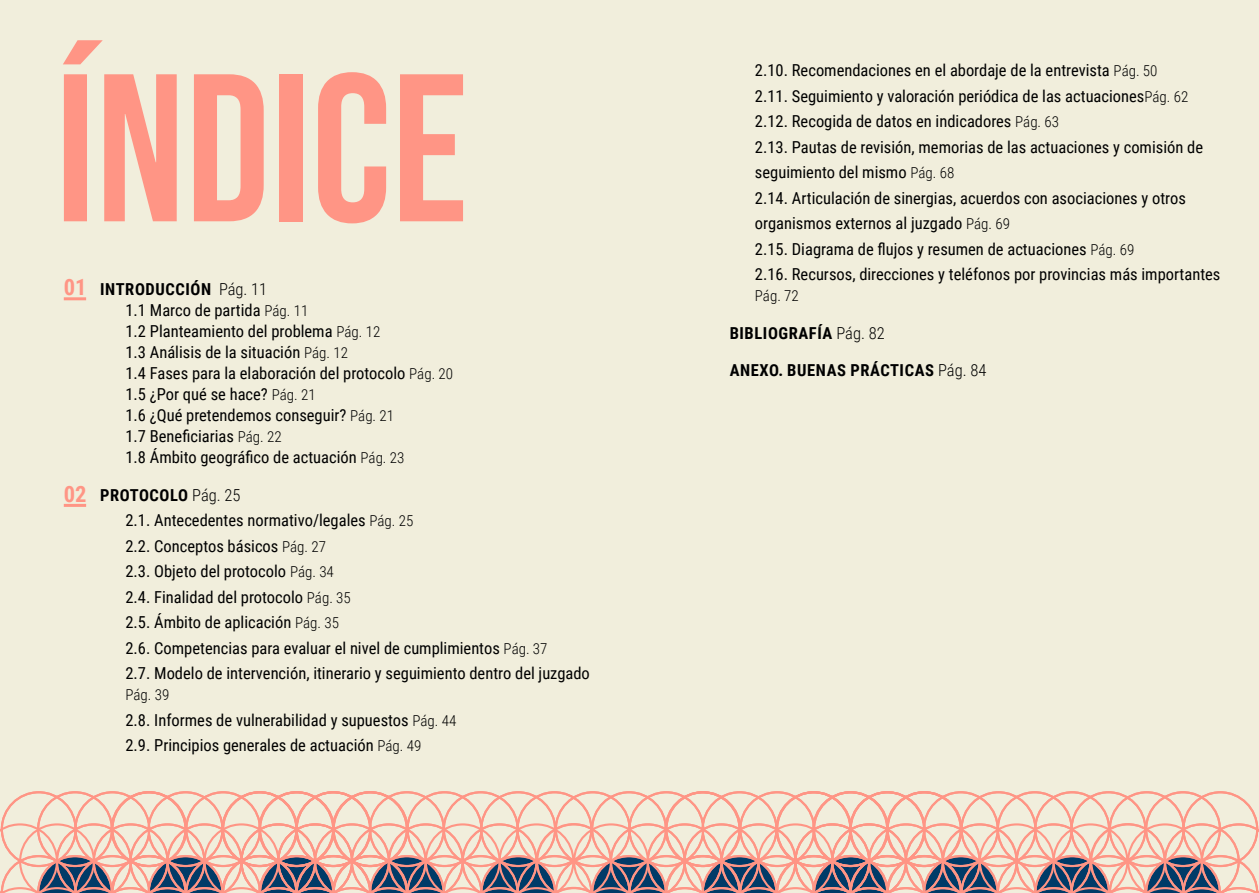
<style>
.page{position:relative;width:1259px;height:893px;background:#fff}
.page>*{position:absolute;margin:0;border:0;box-sizing:border-box;transform-origin:0 0}
.t1{font:210px "Bebas Neue";color:#ff9585}
.t2{font:700 22.5px "Roboto Condensed";color:#ff9585}
.t3{font:16.5px/25.5px "Roboto Condensed";color:#000}
.t4{font:700 16.5px "Roboto Condensed";letter-spacing:.035em;color:#000}
.t5{font:300 15px "Roboto Condensed";color:#000}
.s1{font-weight:700}
.s2{font-weight:300}
.s3{font-weight:300;font-size:15px}
</style>
<div class="page">
<div style="left:608px;top:0;width:651px;height:893px;background:#f1eedc"></div>
<div style="left:0;top:0;width:642px;height:893px;background:#f1eedc"></div>
<hr style="left:64px;top:297px;width:22px;height:3px;background:#ff9585">
<hr style="left:64px;top:504px;width:22px;height:3px;background:#ff9585">
<svg style="left:0;top:823px;width:1259px;height:70px"></svg>
<div style="left:1108px;top:791px;width:76px;height:76px;border:2px solid #ff9585;border-radius:50%"></div>
<div style="left:1145px;top:791px;width:76px;height:76px;border:2px solid #ff9585;border-radius:50%"></div>
<div style="left:1182px;top:791px;width:76px;height:76px;border:2px solid #ff9585;border-radius:50%"></div>
<h1 class="t1" style="left:55px;top:30px;width:414px">ÍNDICE</h1>
<h2 class="t2" style="left:64px;top:271px;width:24px">01</h2>
<h2 class="t2" style="left:64px;top:478px;width:24px">02</h2>
<p class="t3" style="left:125px;top:278px;width:329px;line-height:21px;text-indent:-25px"><span class="s1">INTRODUCCIÓN</span> <span class="s2">Pág. 11<br></span>1.1 Marco de partida <span class="s3">Pág. 11<br></span>1.2 Planteamiento del problema <span class="s3">Pág. 12<br></span>1.3 Análisis de la situación <span class="s3">Pág. 12<br></span>1.4 Fases para la elaboración del protocolo <span class="s3">Pág. 20<br></span>1.5 ¿Por qué se hace? <span class="s3">Pág. 21<br></span>1.6 ¿Qué pretendemos conseguir? <span class="s3">Pág. 21<br></span>1.7 Beneficiarias <span class="s3">Pág. 22<br></span>1.8 Ámbito geográfico de actuación <span class="s3">Pág. 23</span></p>
<p class="t3" style="left:125px;top:481px;width:466px;text-indent:-25px"><span class="s1">PROTOCOLO</span> <span class="s2">Pág. 25<br></span>2.1. Antecedentes normativo/legales <span class="s3">Pág. 25<br></span>2.2. Conceptos básicos <span class="s3">Pág. 27<br></span>2.3. Objeto del protocolo <span class="s3">Pág. 34<br></span>2.4. Finalidad del protocolo <span class="s3">Pág. 35<br></span>2.5. Ámbito de aplicación <span class="s3">Pág. 35<br></span>2.6. Competencias para evaluar el nivel de cumplimientos <span class="s3">Pág. 37<br></span>2.7. Modelo de intervención, itinerario y seguimiento dentro del juzgado</p>
<p class="t5" style="left:125px;top:684px;width:45px">Pág. 39</p>
<p class="t3" style="left:125px;top:706px;width:332px">2.8. Informes de vulnerabilidad y supuestos <span class="s3">Pág. 44<br></span>2.9. Principios generales de actuación <span class="s3">Pág. 49</span></p>
<p class="t3" style="left:755px;top:57px;width:467px">2.10. Recomendaciones en el abordaje de la entrevista <span class="s3">Pág. 50<br></span>2.11. Seguimiento y valoración periódica de las actuaciones<span class="s3">Pág. 62<br></span>2.12. Recogida de datos en indicadores <span class="s3">Pág. 63<br></span>2.13. Pautas de revisión, memorias de las actuaciones y comisión de seguimiento del mismo <span class="s3">Pág. 68<br></span>2.14. Articulación de sinergias, acuerdos con asociaciones y otros organismos externos al juzgado <span class="s3">Pág. 69<br></span>2.15. Diagrama de flujos y resumen de actuaciones <span class="s3">Pág. 69<br></span>2.16. Recursos, direcciones y teléfonos por provincias más importantes</p>
<p class="t5" style="left:755px;top:285px;width:45px">Pág. 72</p>
<p class="t4" style="left:730px;top:321px;width:157px">BIBLIOGRAFÍA <span class="s2">Pág. 82</span></p>
<p class="t4" style="left:730px;top:359px;width:258px">ANEXO. BUENAS PRÁCTICAS <span class="s2">Pág. 84</span></p>
</div>
